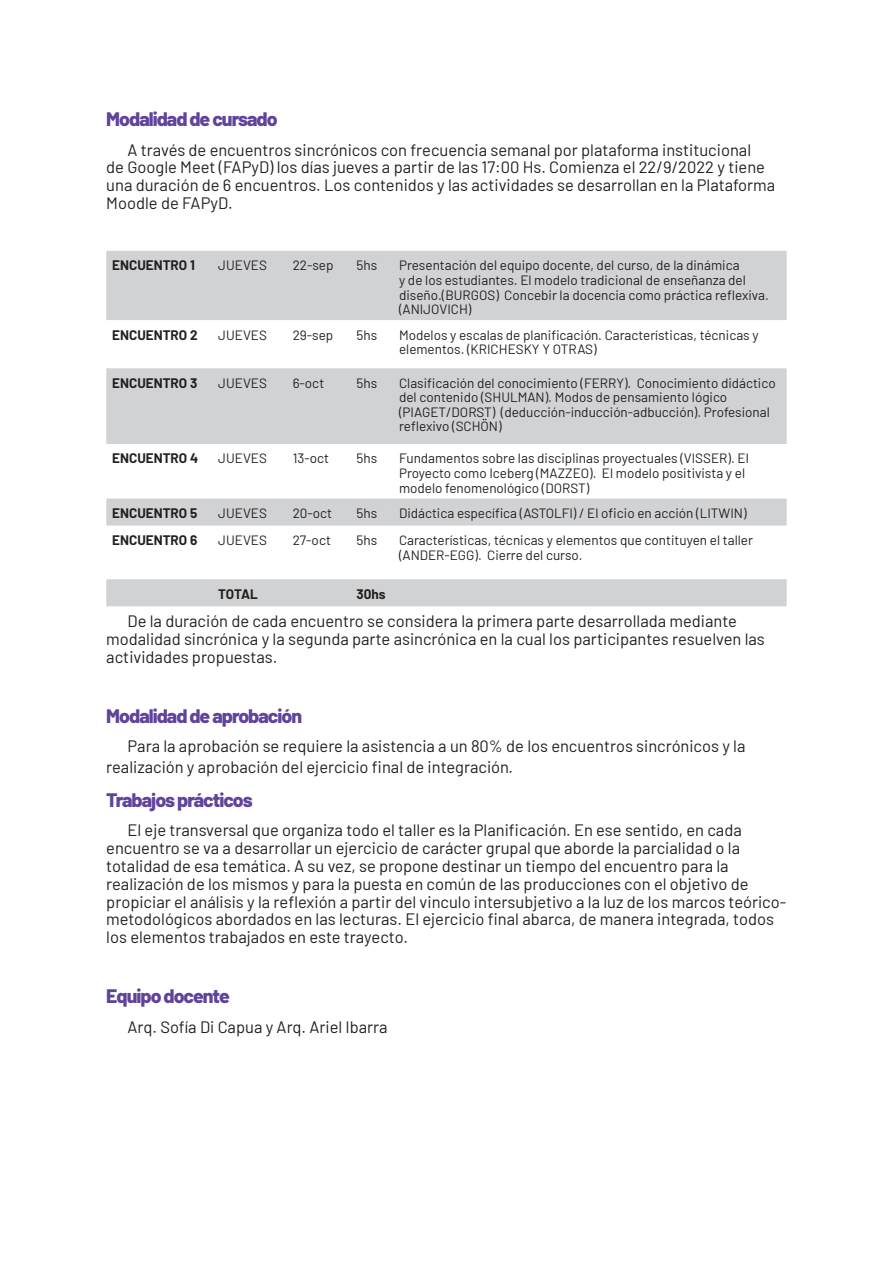
<style>
.page{position:relative;width:893px;height:1263px;background:#fff}
.page>*{position:absolute;margin:0;border:0;box-sizing:border-box;transform-origin:0 0}
.t1{font:800 19.5px "Barlow";letter-spacing:-.05em;color:#60439b}
.t2{font:16.5px/17.9px "Barlow";color:#231f20}
.t3{font:13.5px/14.5px "Barlow";color:#231f20}
.t4{font:700 13.5px "Barlow";color:#231f20}
</style>
<div class="page">
<svg style="left:106px;top:251px;width:681px;height:355px;fill:#d1d2d4"></svg>
<p class="t1" style="left:106px;top:104px;width:173px">Modalidad de cursado</p>
<p class="t2" style="left:106px;top:139px;width:670px;text-indent:21px">A través de encuentros sincrónicos con frecuencia semanal por plataforma institucional<br>de Google Meet (FAPyD) los días jueves a partir de las 17:00 Hs. Comienza el 22/9/2022 y tiene una duración de 6 encuentros. Los contenidos y las actividades se desarrollan en la Plataforma Moodle de FAPyD.</p>
<p class="t4" style="left:112px;top:255px;width:84px">ENCUENTRO 1</p>
<p class="t3" style="left:218px;top:257px;width:50px">JUEVES</p>
<p class="t3" style="left:293px;top:257px;width:42px">22-sep</p>
<p class="t3" style="left:357px;top:257px;width:22px">5hs</p>
<p class="t3" style="left:399px;top:257px;width:371px">Presentación del equipo docente, del curso, de la dinámica<br>y de los estudiantes. El modelo tradicional de enseñanza del diseño.(BURGOS) Concebir la docencia como práctica reflexiva. (ANIJOVICH)</p>
<p class="t4" style="left:112px;top:325px;width:87px">ENCUENTRO 2</p>
<p class="t3" style="left:218px;top:326px;width:50px">JUEVES</p>
<p class="t3" style="left:293px;top:326px;width:42px">29-sep</p>
<p class="t3" style="left:357px;top:326px;width:22px">5hs</p>
<p class="t3" style="left:399px;top:326px;width:361px">Modelos y escalas de planificación. Características, técnicas y elementos. (KRICHESKY Y OTRAS)</p>
<p class="t4" style="left:112px;top:373px;width:86px">ENCUENTRO 3</p>
<p class="t3" style="left:218px;top:375px;width:50px">JUEVES</p>
<p class="t3" style="left:293px;top:375px;width:33px">6-oct</p>
<p class="t3" style="left:357px;top:375px;width:22px">5hs</p>
<p class="t3" style="left:399px;top:375px;width:378px">Clasificación del conocimiento (FERRY). Conocimiento didáctico del contenido (SHULMAN). Modos de pensamiento lógico (PIAGET/DORST) (deducción-inducción-adbucción). Profesional reflexivo (SCHÖN)</p>
<p class="t4" style="left:112px;top:449px;width:87px">ENCUENTRO 4</p>
<p class="t3" style="left:218px;top:450px;width:50px">JUEVES</p>
<p class="t3" style="left:293px;top:450px;width:38px">13-oct</p>
<p class="t3" style="left:357px;top:450px;width:22px">5hs</p>
<p class="t3" style="left:399px;top:450px;width:351px">Fundamentos sobre las disciplinas proyectuales (VISSER). El<br>Proyecto como Iceberg (MAZZEO). El modelo positivista y el modelo fenomenológico (DORST)</p>
<p class="t4" style="left:112px;top:503px;width:86px">ENCUENTRO 5</p>
<p class="t3" style="left:218px;top:505px;width:50px">JUEVES</p>
<p class="t3" style="left:293px;top:505px;width:41px">20-oct</p>
<p class="t3" style="left:357px;top:505px;width:22px">5hs</p>
<p class="t3" style="left:399px;top:505px;width:349px">Didáctica específica (ASTOLFI) / El oficio en acción (LITWIN)</p>
<p class="t4" style="left:112px;top:530px;width:86px">ENCUENTRO 6</p>
<p class="t3" style="left:218px;top:532px;width:50px">JUEVES</p>
<p class="t3" style="left:293px;top:532px;width:40px">27-oct</p>
<p class="t3" style="left:357px;top:532px;width:22px">5hs</p>
<p class="t3" style="left:399px;top:532px;width:355px">Características, técnicas y elementos que contituyen el taller (ANDER-EGG). Cierre del curso.</p>
<p class="t4" style="left:218px;top:584px;width:41px">TOTAL</p>
<p class="t4" style="left:357px;top:584px;width:31px">30hs</p>
<p class="t2" style="left:106px;top:611px;width:660px;text-indent:21px">De la duración de cada encuentro se considera la primera parte desarrollada mediante modalidad sincrónica y la segunda parte asincrónica en la cual los participantes resuelven las actividades propuestas.</p>
<p class="t1" style="left:106px;top:701px;width:197px">Modalidad de aprobación</p>
<p class="t2" style="left:106px;top:735px;width:641px;line-height:21px;text-indent:21px">Para la aprobación se requiere la asistencia a un 80% de los encuentros sincrónicos y la realización y aprobación del ejercicio final de integración.</p>
<p class="t1" style="left:106px;top:785px;width:148px">Trabajos prácticos</p>
<p class="t2" style="left:106px;top:820px;width:681px;text-indent:21px">El eje transversal que organiza todo el taller es la Planificación. En ese sentido, en cada encuentro se va a desarrollar un ejercicio de carácter grupal que aborde la parcialidad o la totalidad de esa temática. A su vez, se propone destinar un tiempo del encuentro para la realización de los mismos y para la puesta en común de las producciones con el objetivo de propiciar el análisis y la reflexión a partir del vinculo intersubjetivo a la luz de los marcos teórico&shy;metodológicos abordados en las lecturas. El ejercicio final abarca, de manera integrada, todos los elementos trabajados en este trayecto.</p>
<p class="t1" style="left:106px;top:981px;width:125px">Equipo docente</p>
<p class="t2" style="left:128px;top:1017px;width:262px">Arq. Sofía Di Capua y Arq. Ariel Ibarra</p>
</div>
